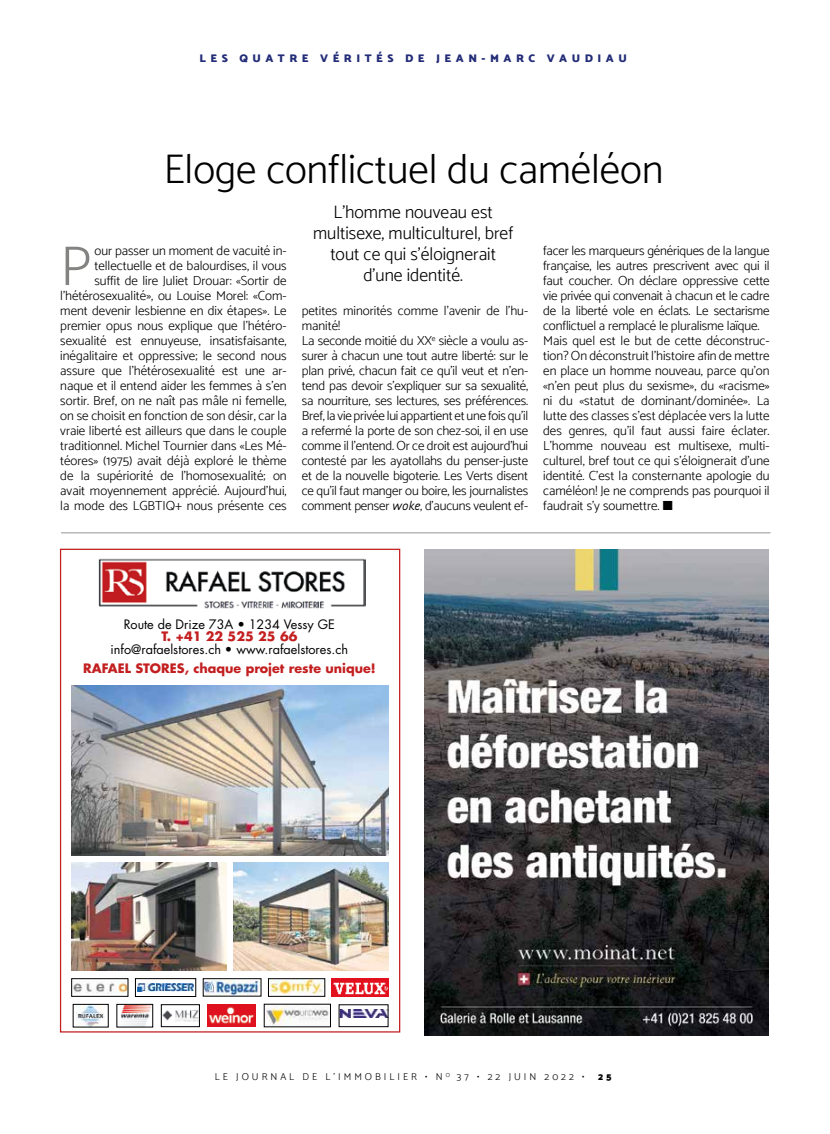
<style>
.page{position:relative;width:830px;height:1134px;background:#fff}
.page>*{position:absolute;margin:0;border:0;box-sizing:border-box;transform-origin:0 0}
.t1{font:300 56.38px "Catamaran";color:#838382}
.t2{font:300 41.25px "Catamaran";color:#000}
.t3{font:300 18.12px/21.2px "Catamaran";color:#000;text-align:center}
.t4{font:300 13.12px/15px "Catamaran";color:#000}
.t5{font:12.62px "Futura";color:#000}
.t6{font:700 12.62px "Futura";color:#c31f20}
.t7{font:900 11.25px "Catamaran";letter-spacing:.4em;color:#232c77}
.t8{font:300 10px "Catamaran";letter-spacing:.3em;color:#000}
.t9{font:900 10px "Catamaran";color:#000}
.s1{font-family:"Aaux Pro Regular Italic OSF";font-weight:400}
</style>
<div class="page">
<hr style="left:61px;top:532px;width:709px;height:1px;background:#979696">
<img style="left:73px;top:981px;width:53px;height:13px">
<div style="left:71px;top:978px;width:57px;height:19px;border:1px solid #000"></div>
<svg style="left:137px;top:983px;width:57px;height:9px"></svg>
<img style="left:137px;top:984px;width:57px;height:7px">
<div style="left:135px;top:978px;width:61px;height:19px;border:1px solid #000"></div>
<svg style="left:205px;top:980px;width:52px;height:1px"></svg>
<img style="left:205px;top:981px;width:54px;height:13px">
<div style="left:203px;top:978px;width:58px;height:18px;border:1px solid #000"></div>
<img style="left:270px;top:980px;width:53px;height:14px">
<div style="left:268px;top:978px;width:57px;height:19px;border:1px solid #000"></div>
<img style="left:163px;top:1010px;width:35px;height:12px">
<div style="left:161px;top:1004px;width:39px;height:23px;border:1px solid #000"></div>
<img style="left:77px;top:1006px;width:27px;height:19px">
<div style="left:73px;top:1004px;width:35px;height:23px;border:1px solid #000"></div>
<img style="left:266px;top:1006px;width:62px;height:19px">
<img style="left:121px;top:1006px;width:30px;height:19px">
<div style="left:116px;top:1004px;width:37px;height:23px;border:1px solid #000"></div>
<div style="left:208px;top:1004px;width:48px;height:23px;background:#df111f"></div>
<img style="left:208px;top:1007px;width:46px;height:17px">
<img style="left:340px;top:1009px;width:46px;height:8px">
<div style="left:338px;top:1004px;width:50px;height:23px;border:1px solid #000"></div>
<img style="left:332px;top:978px;width:56px;height:19px">
<img style="left:98px;top:558px;width:267px;height:51px">
<img style="left:72px;top:686px;width:316px;height:169px">
<img style="left:72px;top:862px;width:155px;height:109px">
<img style="left:233px;top:862px;width:155px;height:109px">
<img style="left:424px;top:550px;width:344px;height:486px">
<p class="t7" style="left:199px;top:51px;width:429px">LES QUATRE VÉRITÉS DE JEAN-MARC VAUDIAU</p>
<h2 class="t2" style="left:164px;top:145px;width:500px">Eloge conflictuel du caméléon</h2>
<p class="t4" style="left:60px;top:243px;width:228px;text-align:right">our passer un moment de vacuité in&shy;tellectuelle et de balourdises, il vous<br>suffit de lire Juliet Drouar: «Sortir de l’hétérosexualité», ou Louise Morel: «Com&shy;ment devenir lesbienne en dix étapes». Le premier opus nous explique que l’hétéro&shy;sexualité est ennuyeuse, insatisfaisante, inégalitaire et oppressive; le second nous assure que l’hétérosexualité est une ar&shy;naque et il entend aider les femmes à s’en sortir. Bref, on ne naît pas mâle ni femelle, on se choisit en fonction de son désir, car la vraie liberté est ailleurs que dans le couple traditionnel. Michel Tournier dans «Les Mé&shy;téores» (1975) avait déjà exploré le thème de la supériorité de l’homosexualité; on avait moyennement apprécié. Aujourd’hui, la mode des LGBTIQ+ nous présente ces</p>
<h1 class="t1" style="left:60px;top:233px;width:33px">P</h1>
<h3 class="t3" style="left:313px;top:201px;width:201px">L’homme nouveau est multisexe, multiculturel, bref tout ce qui s’éloignerait d’une identité.</h3>
<p class="t4" style="left:301px;top:303px;width:228px">petites minorités comme l’avenir de l’hu&shy;manité!<br>La seconde moitié du XX<sup>e</sup> siècle a voulu as&shy;surer à chacun une tout autre liberté: sur le plan privé, chacun fait ce qu’il veut et n’en&shy;tend pas devoir s’expliquer sur sa sexualité, sa nourriture, ses lectures, ses préférences.<br>Bref, la vie privée lui appartient et une fois qu’il a refermé la porte de son chez-soi, il en use comme il l’entend. Or ce droit est aujourd’hui contesté par les ayatollahs du penser-juste et de la nouvelle bigoterie. Les Verts disent ce qu’il faut manger ou boire, les journalistes comment penser <span class="s1">woke</span>, d’aucuns veulent ef-</p>
<p class="t4" style="left:543px;top:243px;width:228px">facer les marqueurs génériques de la langue française, les autres prescrivent avec qui il faut coucher. On déclare oppressive cette vie privée qui convenait à chacun et le cadre de la liberté vole en éclats. Le sectarisme conflictuel a remplacé le pluralisme laïque.<br>Mais quel est le but de cette déconstruc&shy;tion? On déconstruit l’histoire afin de mettre en place un homme nouveau, parce qu’on «n’en peut plus du sexisme», du «racisme» ni du «statut de dominant/dominée». La lutte des classes s’est déplacée vers la lutte des genres, qu’il faut aussi faire éclater.<br>L’homme nouveau est multisexe, multi&shy;culturel, bref tout ce qui s’éloignerait d’une identité. C’est la consternante apologie du caméléon! Je ne comprends pas pourquoi il faudrait s’y soumettre. ■</p>
<p class="t5" style="left:124px;top:616px;width:213px">Route de Drize 73A • 1234 Vessy GE</p>
<p class="t6" style="left:161px;top:628px;width:137px">T. +41 22 525 25 66</p>
<p class="t5" style="left:111px;top:641px;width:239px">info@rafaelstores.ch • www.rafaelstores.ch</p>
<p class="t6" style="left:83px;top:660px;width:294px">RAFAEL STORES, chaque projet reste unique!</p>
<p class="t8" style="left:215px;top:1071px;width:371px">LE JOURNAL DE L’IMMOBILIER • N <sup>O</sup> 37 • 22 JUIN 2022 •</p>
<p class="t9" style="left:598px;top:1071px;width:15px">2 5</p>
</div>
